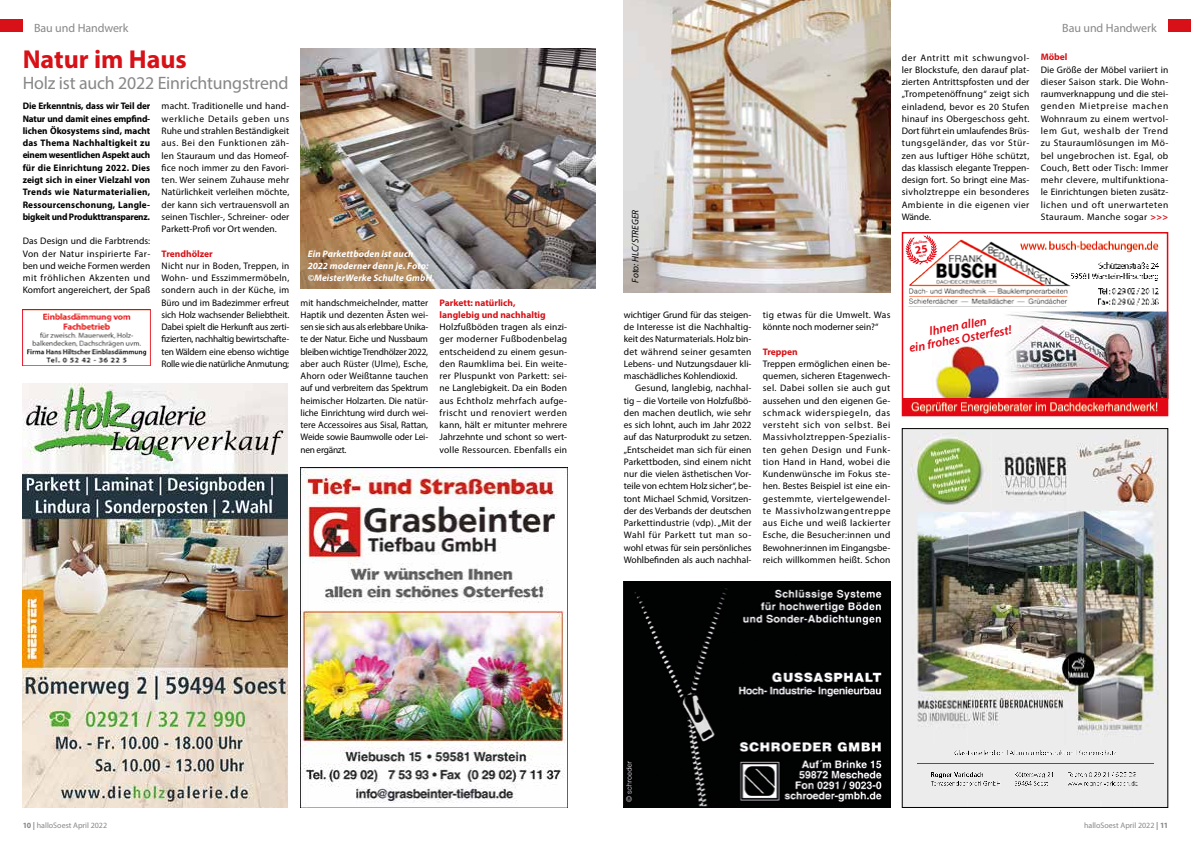
<style>
.page{position:relative;width:1191px;height:842px;background:#fff}
.page>*{position:absolute;margin:0;border:0;box-sizing:border-box;transform-origin:0 0}
.t1{font:700 26px "Myriad Pro";color:#d71117}
.t2{font:18px "Myriad Pro";letter-spacing:-.01em;color:#878787}
.t3{font:italic 600 12.5px/13.1px "Myriad Pro";color:#e30613;text-align:center}
.t4{font:12px "Myriad Pro";letter-spacing:-.005em;color:#878787}
.t5{font:9.5px/12.3px "Myriad Pro";color:#000;text-align:justify}
.t6{font:700 9.5px/12.3px "Myriad Pro";letter-spacing:-.025em;color:#000;text-align:justify}
.t7{font:italic 700 9.5px/12.3px "Myriad Pro";letter-spacing:.01em;color:#fff}
.t8{font:700 9.5px/12.3px "Myriad Pro";color:#d71117}
.t9{font:italic 9.5px "Myriad Pro";letter-spacing:-.005em;color:#000}
.t10{font:8px "Myriad Pro";color:#878787}
.t11{font:700 3.5px "Myriad Pro";color:#e30613}
.t12{font:700 3px "Myriad Pro";color:#e30613}
.s1{font-weight:700;color:#d71117}
.s2{font-weight:700}
</style>
<div class="page">
<div style="left:1168px;top:19px;width:23px;height:13px;background:#d71117"></div>
<img style="left:301px;top:468px;width:266px;height:340px">
<img style="left:23px;top:384px;width:265px;height:424px">
<img style="left:624px;top:581px;width:266px;height:227px">
<img style="left:300px;top:48px;width:295px;height:240px">
<div style="left:0;top:19px;width:23px;height:13px;background:#d71117"></div>
<img style="left:23px;top:309px;width:127px;height:57px">
<img style="left:903px;top:430px;width:263px;height:32px">
<img style="left:903px;top:462px;width:32px;height:344px">
<img style="left:968px;top:462px;width:100px;height:283px">
<img style="left:1068px;top:462px;width:33px;height:344px">
<img style="left:1135px;top:462px;width:31px;height:344px">
<img style="left:935px;top:511px;width:33px;height:295px">
<img style="left:1101px;top:510px;width:34px;height:296px">
<img style="left:1076px;top:436px;width:82px;height:74px">
<img style="left:917px;top:745px;width:236px;height:55px">
<img style="left:911px;top:433px;width:80px;height:78px">
<div style="left:901px;top:428px;width:267px;height:380px;border:1px solid #000"></div>
<img style="left:624px;top:0;width:266px;height:293px">
<img style="left:932px;top:342px;width:69px;height:56px">
<img style="left:1007px;top:312px;width:158px;height:86px">
<div style="left:901px;top:398px;width:266px;height:18px;background:#e30613"></div>
<div style="left:901px;top:232px;width:267px;height:184px;border:2px solid #e30613"></div>
<img style="left:906px;top:402px;width:258px;height:14px">
<img style="left:1098px;top:288px;width:61px;height:18px">
<img style="left:1071px;top:262px;width:88px;height:19px">
<img style="left:909px;top:239px;width:162px;height:66px">
<img style="left:1017px;top:239px;width:142px;height:15px">
<svg style="left:905px;top:235px;width:32px;height:30px"></svg>
<p class="t4" style="left:34px;top:20px;width:96px">Bau und Handwerk</p>
<h1 class="t1" style="left:23px;top:42px;width:166px">Natur im Haus</h1>
<h2 class="t2" style="left:23px;top:72px;width:267px">Holz ist auch 2022 Einrichtungstrend</h2>
<p class="t6" style="left:23px;top:100px;width:129px">Die Erkenntnis, dass wir Teil der Natur und damit eines empfind&shy;lichen Ökosystems sind, macht das Thema Nachhaltigkeit zu einem wesentlichen Aspekt auch für die Einrichtung 2022. Dies zeigt sich in einer Vielzahl von Trends wie Naturmaterialien, Ressourcenschonung, Langle&shy;bigkeit und Produkttransparenz.</p>
<p class="t5" style="left:23px;top:235px;width:129px">Das Design und die Farbtrends:<br>Von der Natur inspirierte Far&shy;ben und weiche Formen werden mit fröhlichen Akzenten und Komfort angereichert, der Spaß</p>
<p class="t5" style="left:162px;top:100px;width:129px">macht. Traditionelle und hand&shy;werkliche Details geben uns Ruhe und strahlen Beständigkeit aus. Bei den Funktionen zäh&shy;len Stauraum und das Homeof&shy;fice noch immer zu den Favori&shy;ten. Wer seinem Zuhause mehr Natürlichkeit verleihen möchte, der kann sich vertrauensvoll an seinen Tischler-, Schreiner- oder Parkett-Profi vor Ort wenden.</p>
<p class="t8" style="left:162px;top:247px;width:53px">Trendhölzer</p>
<p class="t5" style="left:162px;top:259px;width:129px">Nicht nur in Boden, Treppen, in Wohn- und Esszimmermöbeln, sondern auch in der Küche, im Büro und im Badezimmer erfreut sich Holz wachsender Beliebtheit.<br>Dabei spielt die Herkunft aus zerti&shy;fizierten, nachhaltig bewirtschafte&shy;ten Wäldern eine ebenso wichtige Rolle wie die natürliche Anmutung;</p>
<p class="t7" style="left:308px;top:247px;width:128px">Ein Parkettboden ist auch<br>2022 moderner denn je. Foto: ©MeisterWerke Schulte GmbH.</p>
<p class="t5" style="left:300px;top:296px;width:129px">mit handschmeichelnder, matter Haptik und dezenten Ästen wei&shy;sen sie sich aus als erlebbare Unika&shy;te der Natur. Eiche und Nussbaum bleiben wichtige Trendhölzer 2022, aber auch Rüster (Ulme), Esche, Ahorn oder Weißtanne tauchen auf und verbreitern das Spektrum heimischer Holzarten. Die natür&shy;liche Einrichtung wird durch wei&shy;tere Accessoires aus Sisal, Rattan, Weide sowie Baumwolle oder Lei&shy;nen ergänzt.</p>
<p class="t8" style="left:439px;top:296px;width:108px">Parkett: natürlich, langlebig und nachhaltig</p>
<p class="t5" style="left:439px;top:321px;width:129px">Holzfußböden tragen als einzi&shy;ger moderner Fußbodenbelag entscheidend zu einem gesun&shy;den Raumklima bei. Ein weite&shy;rer Pluspunkt von Parkett: sei&shy;ne Langlebigkeit. Da ein Boden aus Echtholz mehrfach aufge&shy;frischt und renoviert werden kann, hält er mitunter mehrere Jahrzehnte und schont so wert&shy;volle Ressourcen. Ebenfalls ein</p>
<p class="t9" style="left:629px;top:283px;width:74px;rotate:-90deg">Foto: HLC/STREGER</p>
<p class="t5" style="left:624px;top:308px;width:129px">wichtiger Grund für das steigen&shy;de Interesse ist die Nachhaltig&shy;keit des Naturmaterials. Holz bin&shy;det während seiner gesamten Lebens- und Nutzungsdauer kli&shy;maschädliches Kohlendioxid.</p>
<p class="t5" style="left:624px;top:382px;width:129px;text-indent:11px">Gesund, langlebig, nachhal&shy;tig – die Vorteile von Holzfußbö&shy;den machen deutlich, wie sehr es sich lohnt, auch im Jahr 2022 auf das Naturprodukt zu setzen. „Entscheidet man sich für einen Parkettboden, sind einem nicht nur die vielen ästhetischen Vor&shy;teile von echtem Holz sicher“, be&shy;tont Michael Schmid, Vorsitzen&shy;der des Verbands der deutschen Parkettindustrie (vdp). „Mit der Wahl für Parkett tut man so&shy;wohl etwas für sein persönliches Wohlbefinden als auch nachhal-</p>
<p class="t5" style="left:763px;top:308px;width:129px">tig etwas für die Umwelt. Was könnte noch moderner sein?“</p>
<p class="t8" style="left:763px;top:345px;width:36px">Treppen</p>
<p class="t5" style="left:763px;top:357px;width:129px">Treppen ermöglichen einen be&shy;quemen, sicheren Etagenwech&shy;sel. Dabei sollen sie auch gut aussehen und den eigenen Ge&shy;schmack widerspiegeln, das versteht sich von selbst. Bei Massivholztreppen-Spezialis&shy;ten gehen Design und Funk&shy;tion Hand in Hand, wobei die Kundenwünsche im Fokus ste&shy;hen. Bestes Beispiel ist eine ein&shy;gestemmte, viertelgewendel&shy;te Massivholzwangentreppe aus Eiche und weiß lackierter Esche, die Besucher:innen und Bewohner:innen im Eingangsbe&shy;reich willkommen heißt. Schon</p>
<p class="t5" style="left:901px;top:51px;width:129px">der Antritt mit schwungvol&shy;ler Blockstufe, den darauf plat&shy;zierten Antrittspfosten und der „Trompetenöffnung“ zeigt sich einladend, bevor es 20 Stufen hinauf ins Obergeschoss geht.<br>Dort führt ein umlaufendes Brüs&shy;tungsgeländer, das vor Stür&shy;zen aus luftiger Höhe schützt, das klassisch elegante Treppen&shy;design fort. So bringt eine Mas&shy;sivholztreppe ein besonderes Ambiente in die eigenen vier Wände.</p>
<p class="t11" style="left:912px;top:241px;width:16px;rotate:-10deg">Jubiläum</p>
<p class="t12" style="left:918px;top:254px;width:9px;rotate:-10deg">Jahre</p>
<h3 class="t3" style="left:905px;top:328px;width:106px;rotate:-10deg">Ihnen allen<br>ein frohes Osterfest!</h3>
<p class="t4" style="left:1062px;top:20px;width:96px">Bau und Handwerk</p>
<p class="t8" style="left:1040px;top:51px;width:28px">Möbel</p>
<p class="t5" style="left:1040px;top:63px;width:129px">Die Größe der Möbel variiert in dieser Saison stark. Die Wohn&shy;raumverknappung und die stei&shy;genden Mietpreise machen Wohnraum zu einem wertvol&shy;lem Gut, weshalb der Trend zu Stauraumlösungen im Mö&shy;bel ungebrochen ist. Egal, ob Couch, Bett oder Tisch: Immer mehr clevere, multifunktiona&shy;le Einrichtungen bieten zusätz&shy;lichen und oft unerwarteten Stauraum. Manche sogar <span class="s1">&gt;&gt;&gt;</span></p>
<p class="t10" style="left:23px;top:821px;width:86px"><span class="s2">10 |</span> halloSoest April 2022</p>
<p class="t10" style="left:1084px;top:821px;width:86px">halloSoest April 2022 <span class="s2">| 11</span></p>
</div>
